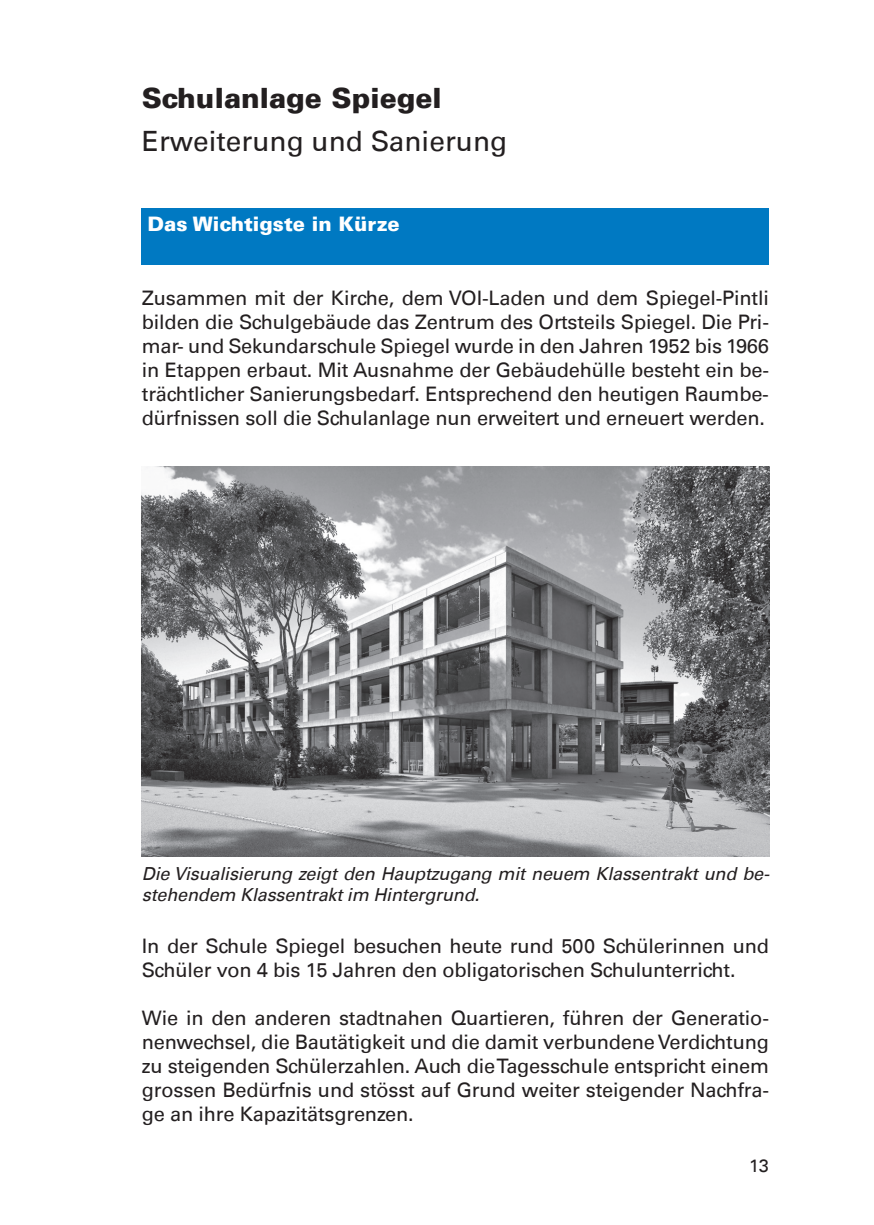
<style>
.page{position:relative;width:874px;height:1225px;background:#fff}
.page>*{position:absolute;margin:0;border:0;box-sizing:border-box;transform-origin:0 0}
.t1{font:28px "Univers LT";color:#231f20}
.t2{font:900 28px "Univers LT";color:#231f20}
.t3{font:20px/24px "Univers LT";letter-spacing:-.01em;color:#231f20;text-align:justify}
.t4{font:900 20px "Univers LT";color:#fff}
.t5{font:italic 18px/21.6px "Univers LT";letter-spacing:-.01em;color:#231f20}
.t6{font:18px "Univers LT";color:#231f20}
</style>
<div class="page">
<div style="left:142px;top:208px;width:626px;height:57px;background:#0079c2"></div>
<img style="left:142px;top:467px;width:626px;height:389px">
<h1 class="t2" style="left:142px;top:80px;width:301px">Schulanlage Spiegel</h1>
<h1 class="t1" style="left:142px;top:125px;width:367px">Erweiterung und Sanierung</h1>
<p class="t4" style="left:147px;top:211px;width:253px">Das Wichtigste in Kürze</p>
<p class="t3" style="left:142px;top:286px;width:628px">Zusammen mit der Kirche, dem VOI-Laden und dem Spiegel-Pintli bilden die Schulgebäude das Zentrum des Ortsteils Spiegel. Die Pri&shy;mar- und Sekundarschule Spiegel wurde in den Jahren 1952 bis 1966 in Etappen erbaut. Mit Ausnahme der Gebäudehülle besteht ein be&shy;trächtlicher Sanierungsbedarf. Entsprechend den heutigen Raumbe&shy;dürfnissen soll die Schulanlage nun erweitert und erneuert werden.</p>
<p class="t5" style="left:142px;top:862px;width:628px">Die Visualisierung zeigt den Hauptzugang mit neuem Klassentrakt und be&shy;stehendem Klassentrakt im Hintergrund.</p>
<p class="t3" style="left:142px;top:934px;width:628px">In der Schule Spiegel besuchen heute rund 500 Schülerinnen und<br>Schüler von 4 bis 15 Jahren den obligatorischen Schulunterricht.</p>
<p class="t3" style="left:142px;top:1006px;width:628px">Wie in den anderen stadtnahen Quartieren, führen der Generatio&shy;nenwechsel, die Bautätigkeit und die damit verbundene Verdichtung zu steigenden Schülerzahlen. Auch die Tagesschule entspricht einem grossen Bedürfnis und stösst auf Grund weiter steigender Nachfra&shy;ge an ihre Kapazitätsgrenzen.</p>
<p class="t6" style="left:748px;top:1154px;width:21px">13</p>
</div>
